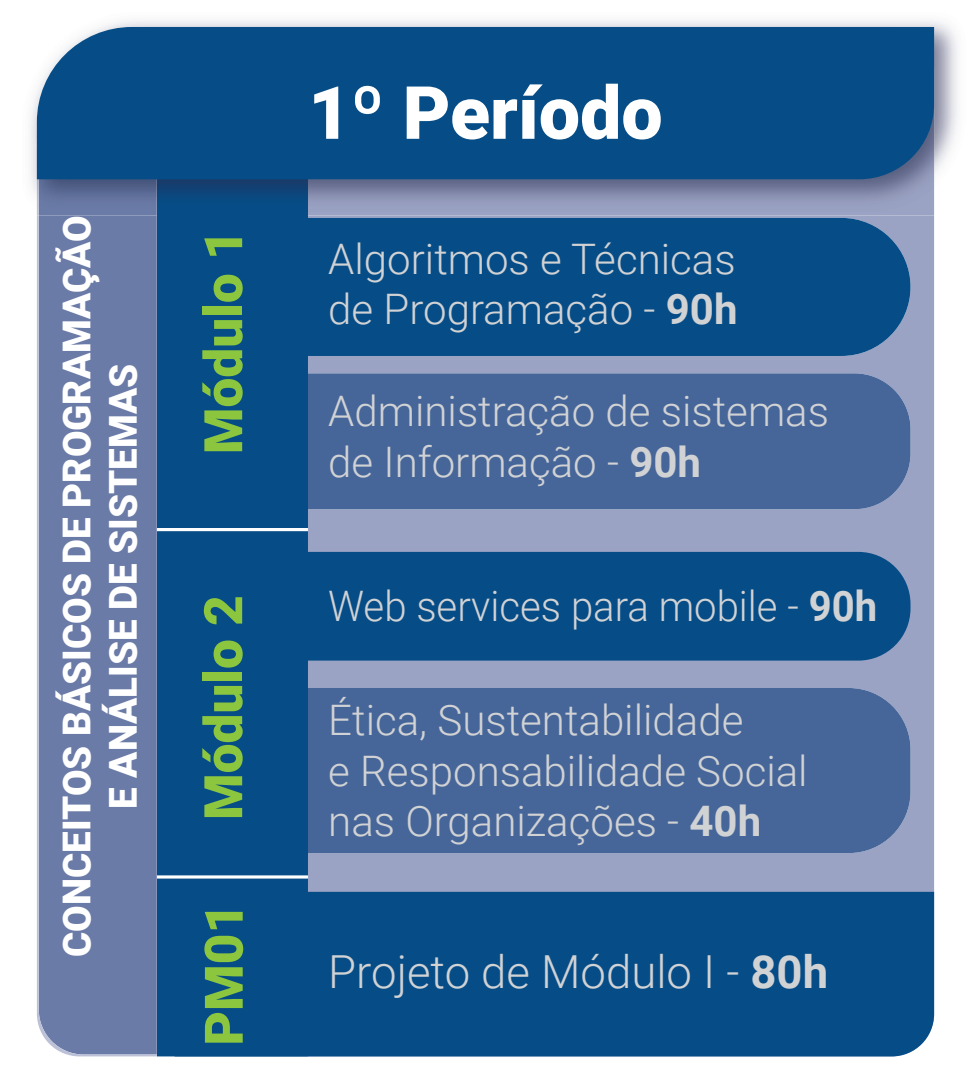
<style>
.page{position:relative;width:971px;height:1085px;background:#fff}
.page>*{position:absolute;margin:0;border:0;box-sizing:border-box;transform-origin:0 0}
.t1{font:900 73.5px "Roboto";color:#fff}
.t2{font:900 53.2px "Roboto";color:#8bc63e}
.t3{font:300 45.5px "Roboto";color:#d1d2d4}
.t4{font:300 42px/50.4px "Roboto";color:#d1d2d4}
.t5{font:300 42px "Roboto";color:#d1d2d4;scale:.95 1}
.t6{font:900 38.5px/46.2px "Roboto";color:#fff;text-align:center}
.s1{font-weight:700}
</style>
<div class="page">
<div style="left:308px;top:215px;width:626px;height:676px;background:#9aa3c4"></div>
<div style="left:37px;top:215px;width:120px;height:841px;background:#6b7ba7"></div>
<div style="left:157px;top:215px;width:151px;height:841px;background:#064d87"></div>
<div style="left:191px;top:218px;width:719px;height:138px;background:#064d87;border-radius:69px"></div>
<img style="left:30px;top:20px;width:928px;height:195px">
<img style="left:308px;top:179px;width:626px;height:36px">
<img style="left:161px;top:179px;width:147px;height:36px">
<img style="left:35px;top:138px;width:2px;height:77px">
<img style="left:37px;top:179px;width:124px;height:36px">
<div style="left:37px;top:27px;width:897px;height:152px;background:#064d87"></div>
<div style="left:191px;top:551px;width:719px;height:109px;background:#064d87;border-radius:52px"></div>
<div style="left:308px;top:373px;width:602px;height:136px;background:#466699"></div>
<div style="left:191px;top:373px;width:117px;height:136px;background:#064d87"></div>
<div style="left:308px;top:687px;width:602px;height:165px;background:#466699"></div>
<div style="left:191px;top:687px;width:117px;height:165px;background:#064d87"></div>
<div style="left:175px;top:891px;width:759px;height:165px;background:#064d87"></div>
<hr style="left:157px;top:875px;width:151px;height:3px;background:#fff">
<hr style="left:157px;top:528px;width:151px;height:3px;background:#fff">
<p class="t6" style="left:52px;top:956px;width:743px;rotate:-90deg">CONCEITOS BÁSICOS DE PROGRAMAÇÃO<br>E ANÁLISE DE SISTEMAS</p>
<p class="t2" style="left:186px;top:454px;width:226px;rotate:-90deg">Módulo 1</p>
<p class="t2" style="left:186px;top:819px;width:226px;rotate:-90deg">Módulo 2</p>
<p class="t2" style="left:186px;top:1045px;width:144px;rotate:-90deg">PM01</p>
<h1 class="t1" style="left:308px;top:61px;width:356px">1º Período</h1>
<p class="t4" style="left:328px;top:232px;width:411px">Algoritmos e Técnicas de Programação - <span class="s1">90h</span></p>
<p class="t4" style="left:328px;top:384px;width:502px">Administração de sistemas de Informação - <span class="s1">90h</span></p>
<p class="t5" style="left:328px;top:576px;width:579px">Web services para mobile - <span class="s1">90h</span></p>
<p class="t4" style="left:328px;top:693px;width:481px">Ética, Sustentabilidade<br>e Responsabilidade Social nas Organizações - <span class="s1">40h</span></p>
<p class="t3" style="left:328px;top:940px;width:501px">Projeto de Módulo I - <span class="s1">80h</span></p>
</div>
